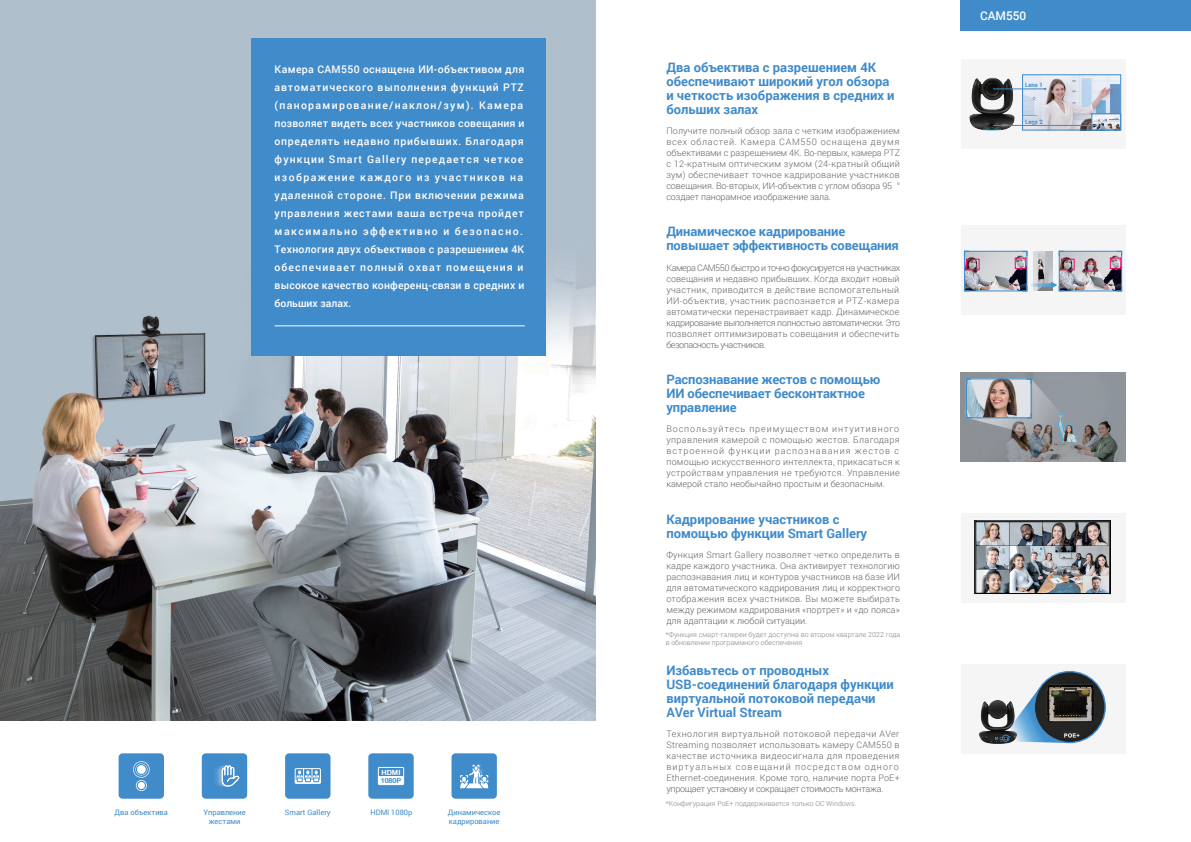
<style>
.page{position:relative;width:1191px;height:842px;background:#fff}
.page>*{position:absolute;margin:0;border:0;box-sizing:border-box;transform-origin:0 0}
.t1{font:700 13px/14px "Roboto";color:#408bca}
.t2{font:500 12px "Roboto";color:#fff}
.t3{font:500 10.5px/18px "Roboto";letter-spacing:.07em;color:#fff}
.t4{font:300 9px/11px "Roboto";letter-spacing:-.005em;color:#636366;text-align:justify}
.t5{font:7.5px/9px "Roboto";color:#408bca}
.t6{font:700 7.1px "Helvetica Neue CE";color:#428ac9}
.t7{font:700 7.1px "Helvetica Neue CE";color:#fff}
.t8{font:300 7px/8px "Roboto";color:#808285}
.t9{font:700 6px "Roboto";letter-spacing:-.01em;color:#408bca}
</style>
<div class="page">
<img style="left:0;top:0;width:595px;height:720px">
<div style="left:251px;top:38px;width:294px;height:318px;background:#408bca"></div>
<hr style="left:275px;top:326px;width:250px;height:1px;background:#fff">
<div style="left:368px;top:753px;width:46px;height:46px;background:#408bca;border-radius:4px"></div>
<div style="left:202px;top:753px;width:45px;height:46px;background:#408bca;border-radius:4px"></div>
<div style="left:119px;top:753px;width:45px;height:46px;background:#408bca;border-radius:4px"></div>
<div style="left:285px;top:753px;width:45px;height:46px;background:#408bca;border-radius:4px"></div>
<div style="left:451px;top:753px;width:46px;height:46px;background:#408bca;border-radius:4px"></div>
<div style="left:378px;top:767px;width:26px;height:18px;border:1px solid #fff"></div>
<svg style="left:378px;top:776px;width:25px;height:9px"></svg>
<div style="left:295px;top:768px;width:26px;height:16px;border:1px solid #fff"></div>
<svg style="left:295px;top:769px;width:25px;height:14px"></svg>
<svg style="left:460px;top:764px;width:28px;height:24px"></svg>
<svg style="left:215px;top:765px;width:25px;height:22px"></svg>
<svg style="left:133px;top:761px;width:17px;height:30px"></svg>
<img style="left:961px;top:373px;width:164px;height:89px">
<div style="left:960px;top:225px;width:165px;height:90px;background:#f5f5f6"></div>
<img style="left:966px;top:253px;width:59px;height:36px">
<img style="left:1061px;top:253px;width:58px;height:36px">
<div style="left:961px;top:0;width:230px;height:30px;background:#408bca"></div>
<div style="left:960px;top:59px;width:165px;height:90px;background:#f5f5f6"></div>
<div style="left:961px;top:664px;width:164px;height:89px;background:#f5f5f6"></div>
<img style="left:1034px;top:76px;width:85px;height:52px">
<img style="left:969px;top:76px;width:65px;height:55px">
<hr style="left:993px;top:89px;width:52px;height:1px;background:#408bca">
<hr style="left:993px;top:125px;width:103px;height:1px;background:#408bca">
<div style="left:1022px;top:74px;width:99px;height:56px;border:1px solid #408bca"></div>
<div style="left:1091px;top:113px;width:30px;height:17px;border:1px solid #408bca"></div>
<div style="left:964px;top:251px;width:63px;height:40px;border:1px solid #408bca"></div>
<div style="left:1059px;top:251px;width:62px;height:40px;border:1px solid #408bca"></div>
<img style="left:1033px;top:251px;width:20px;height:30px">
<div style="left:966px;top:259px;width:13px;height:11px;border:1px solid #ec096d"></div>
<div style="left:1015px;top:258px;width:11px;height:11px;border:1px solid #ec096d"></div>
<div style="left:1061px;top:259px;width:13px;height:11px;border:1px solid #ec096d"></div>
<div style="left:1110px;top:258px;width:11px;height:11px;border:1px solid #ec096d"></div>
<div style="left:1085px;top:262px;width:11px;height:9px;border:1px solid #ec096d"></div>
<svg style="left:963px;top:250px;width:7px;height:7px"></svg>
<svg style="left:1021px;top:250px;width:7px;height:7px"></svg>
<svg style="left:963px;top:285px;width:7px;height:7px"></svg>
<svg style="left:1058px;top:250px;width:6px;height:7px"></svg>
<svg style="left:1115px;top:250px;width:7px;height:7px"></svg>
<svg style="left:1116px;top:285px;width:6px;height:7px"></svg>
<svg style="left:1021px;top:281px;width:44px;height:11px"></svg>
<img style="left:979px;top:700px;width:29px;height:44px">
<div style="left:1002px;top:735px;width:7px;height:7px;border:1px solid #408bca;border-radius:50%"></div>
<svg style="left:1004px;top:687px;width:59px;height:56px"></svg>
<img style="left:1034px;top:672px;width:71px;height:70px;border-radius:35px">
<div style="left:1033px;top:671px;width:72px;height:72px;border:1px solid #408bca;border-radius:50%"></div>
<img style="left:965px;top:378px;width:107px;height:64px">
<div style="left:960px;top:513px;width:165px;height:89px;background:#f5f5f6"></div>
<svg style="left:975px;top:520px;width:136px;height:74px"></svg>
<img style="left:976px;top:522px;width:132px;height:70px">
<img style="left:1083px;top:577px;width:25px;height:15px">
<p class="t3" style="left:274px;top:60px;width:251px">Камера CAM550 оснащена ИИ-объективом для автоматического выполнения функций PTZ (панорамирование/наклон/зум). Камера позволяет видеть всех участников совещания и определять недавно прибывших. Благодаря функции Smart Gallery передается четкое изображение каждого из участников на удаленной стороне. При включении режима управления жестами ваша встреча пройдет максимально эффективно и безопасно.<br>Технология двух объективов с разрешением 4K обеспечивает полный охват помещения и высокое качество конференц-связи в средних и больших залах.</p>
<p class="t7" style="left:381px;top:768px;width:20px">HDMI</p>
<p class="t6" style="left:381px;top:776px;width:22px">1080P</p>
<p class="t5" style="left:115px;top:807px;width:55px">Два объектива</p>
<p class="t5" style="left:203px;top:807px;width:44px">Управление</p>
<p class="t5" style="left:285px;top:807px;width:47px">Smart Gallery</p>
<p class="t5" style="left:370px;top:807px;width:44px">HDMI 1080p</p>
<p class="t5" style="left:209px;top:816px;width:33px">жестами</p>
<p class="t5" style="left:448px;top:807px;width:54px">Динамическое кадрирование</p>
<h1 class="t1" style="left:666px;top:60px;width:230px">Два объектива с разрешением 4K обеспечивают широкий угол обзора и четкость изображения в средних и больших залах</h1>
<p class="t4" style="left:666px;top:125px;width:235px">Получите полный обзор зала с четким изображением всех областей. Камера CAM550 оснащена двумя объективами с разрешением 4K. Во-первых, камера PTZ с 12-кратным оптическим зумом (24-кратный общий зум) обеспечивает точное кадрирование участников совещания. Во-вторых, ИИ-объектив с углом обзора 95 ° создает панорамное изображение зала.</p>
<h1 class="t1" style="left:666px;top:224px;width:234px">Динамическое кадрирование повышает эффективность совещания</h1>
<p class="t4" style="left:666px;top:262px;width:235px">Камера CAM550 быстро и точно фокусируется на участниках совещания и недавно прибывших. Когда входит новый участник, приводится в действие вспомогательный ИИ-объектив, участник распознается и PTZ-камера автоматически перенастраивает кадр. Динамическое кадрирование выполняется полностью автоматически. Это позволяет оптимизировать совещания и обеспечить безопасность участников.</p>
<h1 class="t1" style="left:666px;top:372px;width:216px">Распознавание жестов с помощью<br>ИИ обеспечивает бесконтактное управление</h1>
<p class="t4" style="left:666px;top:423px;width:235px">Воспользуйтесь преимуществом интуитивного управления камерой с помощью жестов. Благодаря встроенной функции распознавания жестов с помощью искусственного интеллекта, прикасаться к устройствам управления не требуются. Управление камерой стало необычайно простым и безопасным.</p>
<h1 class="t1" style="left:666px;top:512px;width:202px">Кадрирование участников с помощью функции Smart Gallery</h1>
<p class="t4" style="left:666px;top:549px;width:235px">Функция Smart Gallery позволяет четко определить в кадре каждого участника. Она активирует технологию распознавания лиц и контуров участников на базе ИИ для автоматического кадрирования лиц и корректного отображения всех участников. Вы можете выбирать между режимом кадрирования «портрет» и «до пояса» для адаптации к любой ситуации.</p>
<p class="t8" style="left:666px;top:630px;width:236px">*Функция смарт-галереи будет доступна во втором квартале 2022 года в обновлении программного обеспечения</p>
<h1 class="t1" style="left:666px;top:663px;width:229px">Избавьтесь от проводных<br>USB-соединений благодаря функции виртуальной потоковой передачи<br>AVer Virtual Stream</h1>
<p class="t4" style="left:666px;top:728px;width:235px">Технология виртуальной потоковой передачи AVer Streaming позволяет использовать камеру CAM550 в качестве источника видеосигнала для проведения виртуальных совещаний посредством одного Ethernet-соединения. Кроме того, наличие порта PoE+ упрощает установку и сокращает стоимость монтажа.</p>
<p class="t8" style="left:666px;top:799px;width:192px">*Конфигурация PoE+ поддерживается только ОС Windows.</p>
<h2 class="t2" style="left:980px;top:8px;width:48px">CAM550</h2>
<p class="t9" style="left:1025px;top:81px;width:19px">Lens 1</p>
<p class="t9" style="left:1025px;top:118px;width:19px">Lens 2</p>
</div>
